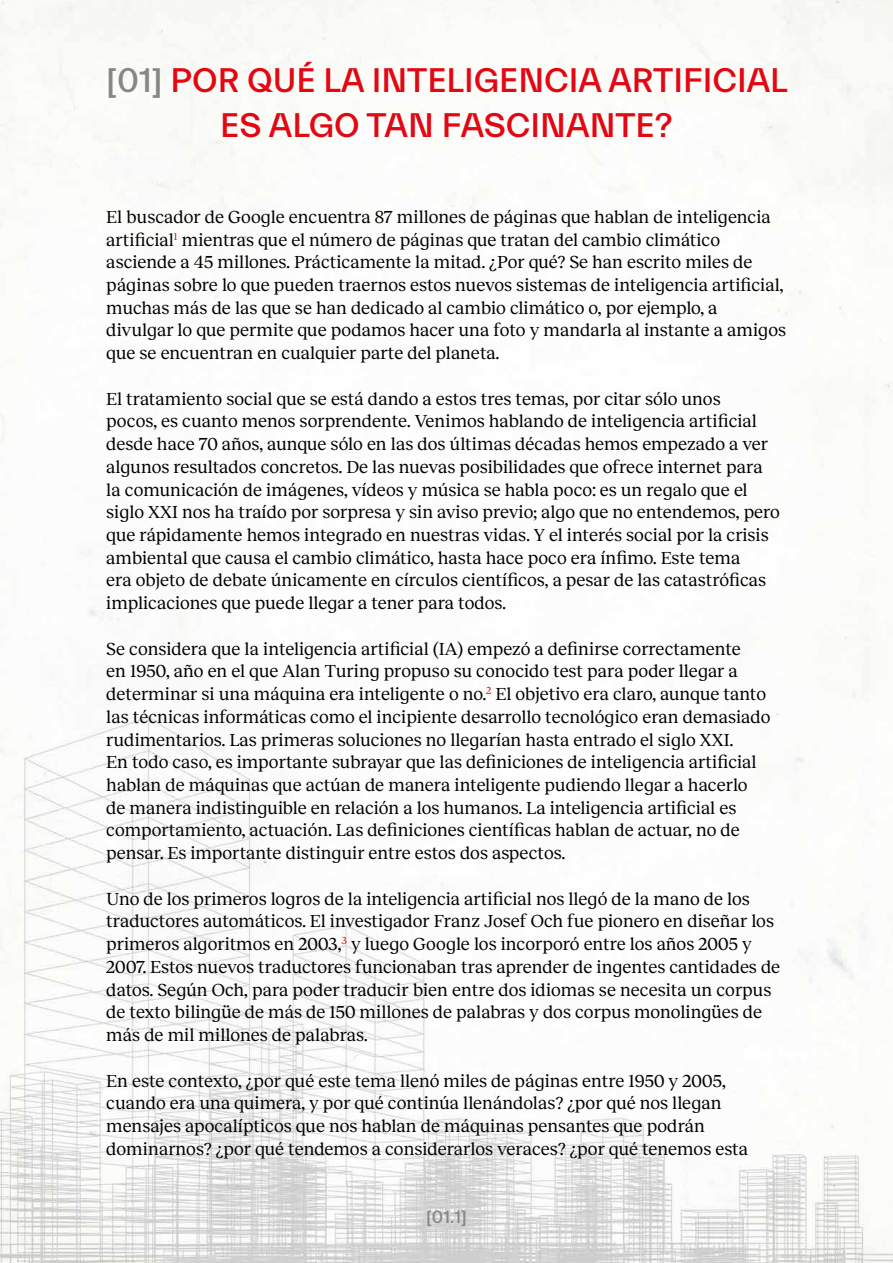
<style>
.page{position:relative;width:893px;height:1263px;background:#fff}
.page>*{position:absolute;margin:0;border:0;box-sizing:border-box;transform-origin:0 0}
.t1{font:500 34.5px/45px "Everett";color:#e30613;text-align:center}
.t2{font:18px/22.6px "Reckless";color:#000}
.t3{font:500 18px "Everett";color:#878787}
.s1{color:#878787}
</style>
<div class="page">
<img style="left:0;top:0;width:893px;height:1263px">
<h1 class="t1" style="left:106px;top:59px;width:683px"><span class="s1">[01]</span> POR QUÉ LA INTELIGENCIA ARTIFICIAL<br>ES ALGO TAN FASCINANTE?</h1>
<p class="t2" style="left:106px;top:205px;width:681px">El buscador de Google encuentra 87 millones de páginas que hablan de inteligencia artificial<sup>1</sup> mientras que el número de páginas que tratan del cambio climático asciende a 45 millones. Prácticamente la mitad. ¿Por qué? Se han escrito miles de páginas sobre lo que pueden traernos estos nuevos sistemas de inteligencia artificial, muchas más de las que se han dedicado al cambio climático o, por ejemplo, a divulgar lo que permite que podamos hacer una foto y mandarla al instante a amigos que se encuentran en cualquier parte del planeta.</p>
<p class="t2" style="left:106px;top:386px;width:675px">El tratamiento social que se está dando a estos tres temas, por citar sólo unos<br>pocos, es cuanto menos sorprendente. Venimos hablando de inteligencia artificial desde hace 70 años, aunque sólo en las dos últimas décadas hemos empezado a ver algunos resultados concretos. De las nuevas posibilidades que ofrece internet para la comunicación de imágenes, vídeos y música se habla poco: es un regalo que el siglo XXI nos ha traído por sorpresa y sin aviso previo; algo que no entendemos, pero que rápidamente hemos integrado en nuestras vidas. Y el interés social por la crisis ambiental que causa el cambio climático, hasta hace poco era ínfimo. Este tema<br>era objeto de debate únicamente en círculos científicos, a pesar de las catastróficas implicaciones que puede llegar a tener para todos.</p>
<p class="t2" style="left:106px;top:636px;width:666px">Se considera que la inteligencia artificial (IA) empezó a definirse correctamente<br>en 1950, año en el que Alan Turing propuso su conocido test para poder llegar a determinar si una máquina era inteligente o no.<sup>2</sup> El objetivo era claro, aunque tanto las técnicas informáticas como el incipiente desarrollo tecnológico eran demasiado rudimentarios. Las primeras soluciones no llegarían hasta entrado el siglo XXI.<br>En todo caso, es importante subrayar que las definiciones de inteligencia artificial hablan de máquinas que actúan de manera inteligente pudiendo llegar a hacerlo de manera indistinguible en relación a los humanos. La inteligencia artificial es comportamiento, actuación. Las definiciones científicas hablan de actuar, no de pensar. Es importante distinguir entre estos dos aspectos.</p>
<p class="t2" style="left:106px;top:886px;width:675px">Uno de los primeros logros de la inteligencia artificial nos llegó de la mano de los traductores automáticos. El investigador Franz Josef Och fue pionero en diseñar los primeros algoritmos en 2003,<sup>3</sup> y luego Google los incorporó entre los años 2005 y 2007. Estos nuevos traductores funcionaban tras aprender de ingentes cantidades de datos. Según Och, para poder traducir bien entre dos idiomas se necesita un corpus de texto bilingüe de más de 150 millones de palabras y dos corpus monolingües de más de mil millones de palabras.</p>
<p class="t2" style="left:106px;top:1068px;width:643px">En este contexto, ¿por qué este tema llenó miles de páginas entre 1950 y 2005, cuando era una quimera, y por qué continúa llenándolas? ¿por qué nos llegan mensajes apocalípticos que nos hablan de máquinas pensantes que podrán dominarnos? ¿por qué tendemos a considerarlos veraces? ¿por qué tenemos esta</p>
<p class="t3" style="left:426px;top:1207px;width:42px">[01.1]</p>
</div>
